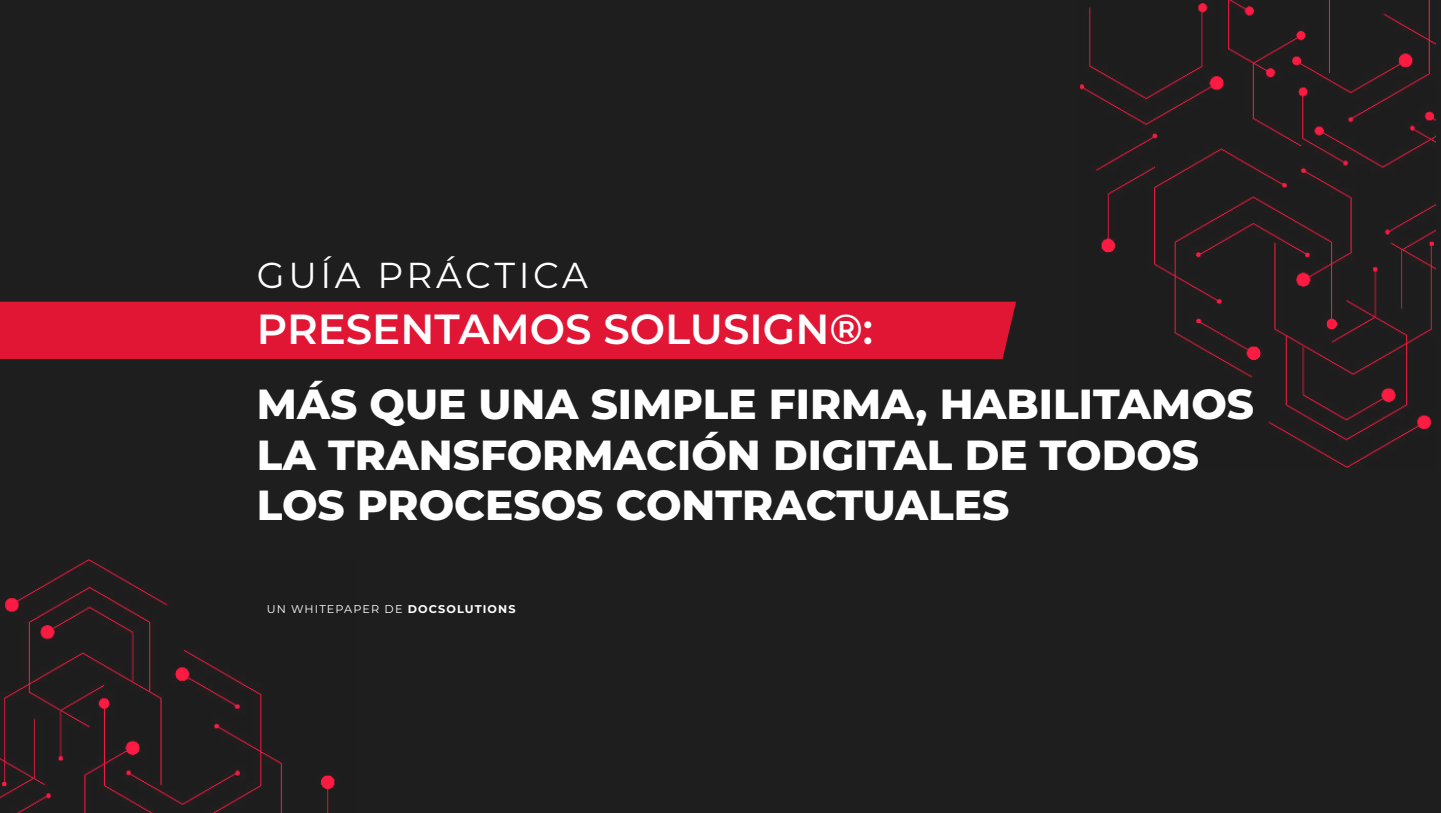
<style>
.page{position:relative;width:1441px;height:813px;background:#fff}
.page>*{position:absolute;margin:0;border:0;box-sizing:border-box;transform-origin:0 0}
.t1{font:800 42px/50.4px "Montserrat";color:#fff}
.t2{font:600 42px "Montserrat";color:#fff}
.t3{font:36px "Montserrat";letter-spacing:.1em;color:#fff}
.t4{font:11.25px "Montserrat";letter-spacing:.1em;color:#fff}
.s1{font-weight:700}
</style>
<div class="page">
<div style="left:0;top:0;width:1440px;height:812px;background:#1e1e1e"></div>
<div style="left:0;top:301px;width:1016px;height:58px;background:#e11635"></div>
<img style="left:0;top:559px;width:335px;height:253px">
<img style="left:1079px;top:0;width:356px;height:467px">
<p class="t3" style="left:257px;top:250px;width:332px">GUÍA PRÁCTICA</p>
<p class="t2" style="left:257px;top:299px;width:617px">PRESENTAMOS SOLUSIGN®:</p>
<p class="t1" style="left:257px;top:377px;width:998px">MÁS QUE UNA SIMPLE FIRMA, HABILITAMOS<br>LA TRANSFORMACIÓN DIGITAL DE TODOS<br>LOS PROCESOS CONTRACTUALES</p>
<p class="t4" style="left:267px;top:600px;width:250px">UN WHITEPAPER DE <span class="s1">DOCSOLUTIONS</span></p>
</div>
